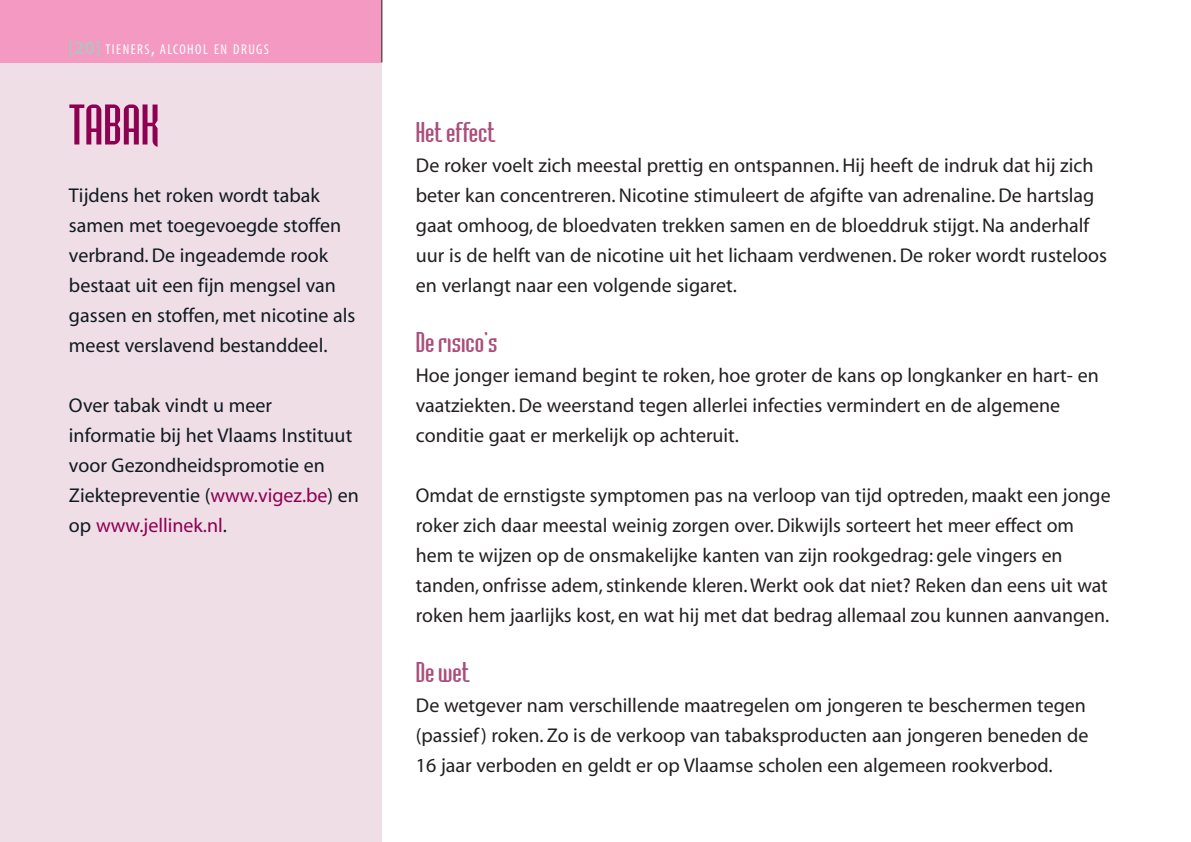
<style>
.page{position:relative;width:1191px;height:842px;background:#fff}
.page>*{position:absolute;margin:0;border:0;box-sizing:border-box;transform-origin:0 0}
.titel1{font:60px "Badloc ICG";color:#8d0052}
.titel2{font:30px "Badloc ICG";color:#aa4d7b}
.body{font:20px/30px "Myriad";color:#231f20}
.body-2{font:20px/30px "Myriad";color:#101a21}
.Normaal{font:condensed 14.2px "Myriad";letter-spacing:.1em;color:#fff}
.s1{font-weight:700;font-stretch:normal;font-size:19px;color:#bcbdc0}
.s2{font-size:19px}
.s3{color:#8d0052}
</style>
<div class="page">
<div style="left:0;top:45px;width:382px;height:797px;background:#f0dee6"></div>
<div style="left:0;top:0;width:382px;height:62px;background:#f499c2"></div>
<hr style="left:381px;top:0;width:1px;height:62px;background:#231f20">
<p class="Normaal" style="left:68px;top:42px;width:202px"><span class="s1">[20]</span> TIENERS<span class="s2">,</span> ALCOHOL EN DRUGS</p>
<p class="titel1" style="left:68px;top:92px;width:93px">TABAK</p>
<p class="body-2" style="left:69px;top:181px;width:288px">Tijdens het roken wordt tabak samen met toegevoegde stoffen verbrand. De ingeademde rook bestaat uit een fijn mengsel van gassen en stoffen, met nicotine als meest verslavend bestanddeel.</p>
<p class="body-2" style="left:69px;top:391px;width:291px">Over tabak vindt u meer informatie bij het Vlaams Instituut voor Gezondheidspromotie en<br>Ziektepreventie (<span class="s3">www.vigez.be</span>) en op <span class="s3">www.jellinek.nl</span>.</p>
<p class="titel2" style="left:416px;top:116px;width:81px">Het effect</p>
<p class="body" style="left:416px;top:151px;width:692px">De roker voelt zich meestal prettig en ontspannen. Hij heeft de indruk dat hij zich beter kan concentreren. Nicotine stimuleert de afgifte van adrenaline. De hartslag gaat omhoog, de bloedvaten trekken samen en de bloeddruk stijgt. Na anderhalf uur is de helft van de nicotine uit het lichaam verdwenen. De roker wordt rusteloos en verlangt naar een volgende sigaret.</p>
<p class="titel2" style="left:416px;top:326px;width:83px">De risico’s</p>
<p class="body" style="left:416px;top:361px;width:684px">Hoe jonger iemand begint te roken, hoe groter de kans op longkanker en hart- en vaatziekten. De weerstand tegen allerlei infecties vermindert en de algemene conditie gaat er merkelijk op achteruit.</p>
<p class="body" style="left:416px;top:481px;width:696px">Omdat de ernstigste symptomen pas na verloop van tijd optreden, maakt een jonge roker zich daar meestal weinig zorgen over. Dikwijls sorteert het meer effect om hem te wijzen op de onsmakelijke kanten van zijn rookgedrag: gele vingers en tanden, onfrisse adem, stinkende kleren. Werkt ook dat niet? Reken dan eens uit wat roken hem jaarlijks kost, en wat hij met dat bedrag allemaal zou kunnen aanvangen.</p>
<p class="titel2" style="left:416px;top:656px;width:55px">De wet</p>
<p class="body" style="left:416px;top:691px;width:674px;text-align:justify">De wetgever nam verschillende maatregelen om jongeren te beschermen tegen (passief) roken. Zo is de verkoop van tabaksproducten aan jongeren beneden de 16 jaar verboden en geldt er op Vlaamse scholen een algemeen rookverbod.</p>
</div>
